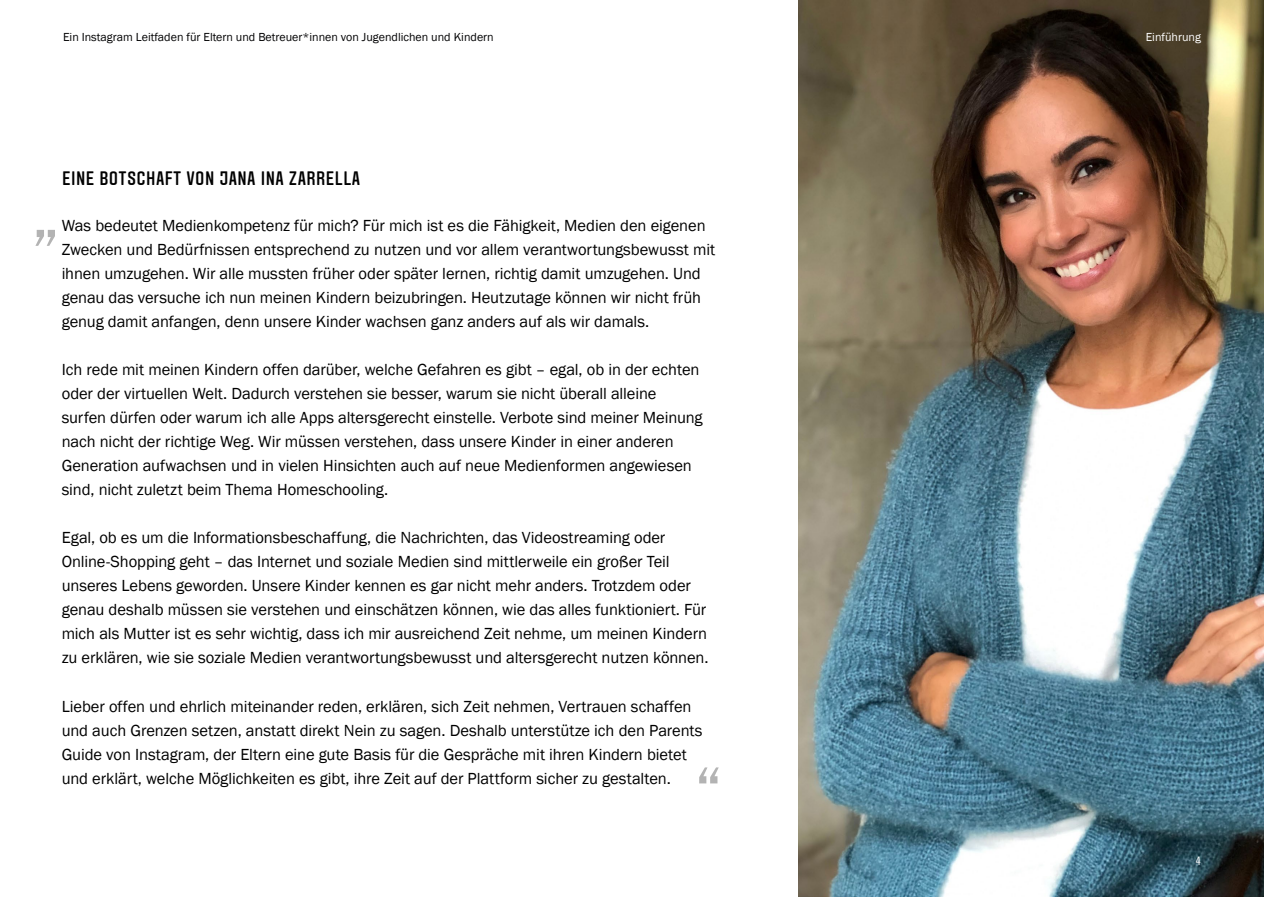
<style>
.page{position:relative;width:1264px;height:897px;background:#fff}
.page>*{position:absolute;margin:0;border:0;box-sizing:border-box;transform-origin:0 0}
.t1{font:75px "Franklin Gothic";color:#000}
.t2{font:500 19.5px "Aveny T";letter-spacing:.05em;color:#000}
.t3{font:16.5px/24px "Franklin Gothic";letter-spacing:-.005em;color:#000}
.t4{font:12px "Franklin Gothic";color:#020203}
.t5{font:12px "Franklin Gothic";color:#fff}
.t6{font:12px "Aveny T";color:#fff}
</style>
<div class="page">
<img style="left:798px;top:0;width:466px;height:896px">
<p class="t4" style="left:63px;top:29px;width:432px">Ein Instagram Leitfaden für Eltern und Betreuer*innen von Jugendlichen und Kindern</p>
<p class="t5" style="left:1145px;top:29px;width:57px">Einführung</p>
<p class="t2" style="left:63px;top:167px;width:299px">EINE BOTSCHAFT VON JANA INA ZARRELLA</p>
<p class="t3" style="left:62px;top:214px;width:655px">Was bedeutet Medienkompetenz für mich? Für mich ist es die Fähigkeit, Medien den eigenen Zwecken und Bedürfnissen entsprechend zu nutzen und vor allem verantwortungsbewusst mit ihnen umzugehen. Wir alle mussten früher oder später lernen, richtig damit umzugehen. Und genau das versuche ich nun meinen Kindern beizubringen. Heutzutage können wir nicht früh genug damit anfangen, denn unsere Kinder wachsen ganz anders auf als wir damals.</p>
<p class="t3" style="left:62px;top:358px;width:642px">Ich rede mit meinen Kindern offen darüber, welche Gefahren es gibt – egal, ob in der echten oder der virtuellen Welt. Dadurch verstehen sie besser, warum sie nicht überall alleine surfen dürfen oder warum ich alle Apps altersgerecht einstelle. Verbote sind meiner Meinung nach nicht der richtige Weg. Wir müssen verstehen, dass unsere Kinder in einer anderen Generation aufwachsen und in vielen Hinsichten auch auf neue Medienformen angewiesen sind, nicht zuletzt beim Thema Homeschooling.</p>
<p class="t3" style="left:62px;top:526px;width:648px">Egal, ob es um die Informationsbeschaffung, die Nachrichten, das Videostreaming oder Online-Shopping geht – das Internet und soziale Medien sind mittlerweile ein großer Teil unseres Lebens geworden. Unsere Kinder kennen es gar nicht mehr anders. Trotzdem oder genau deshalb müssen sie verstehen und einschätzen können, wie das alles funktioniert. Für mich als Mutter ist es sehr wichtig, dass ich mir ausreichend Zeit nehme, um meinen Kindern zu erklären, wie sie soziale Medien verantwortungsbewusst und altersgerecht nutzen können.</p>
<p class="t3" style="left:62px;top:694px;width:642px">Lieber offen und ehrlich miteinander reden, erklären, sich Zeit nehmen, Vertrauen schaffen und auch Grenzen setzen, anstatt direkt Nein zu sagen. Deshalb unterstütze ich den Parents Guide von Instagram, der Eltern eine gute Basis für die Gespräche mit ihren Kindern bietet und erklärt, welche Möglichkeiten es gibt, ihre Zeit auf der Plattform sicher zu gestalten.</p>
<h1 class="t1" style="left:61px;top:267px;width:32px;rotate:-180deg">“</h1>
<h1 class="t1" style="left:693px;top:745px;width:32px">“</h1>
<p class="t6" style="left:1195px;top:854px;width:7px">4</p>
</div>
